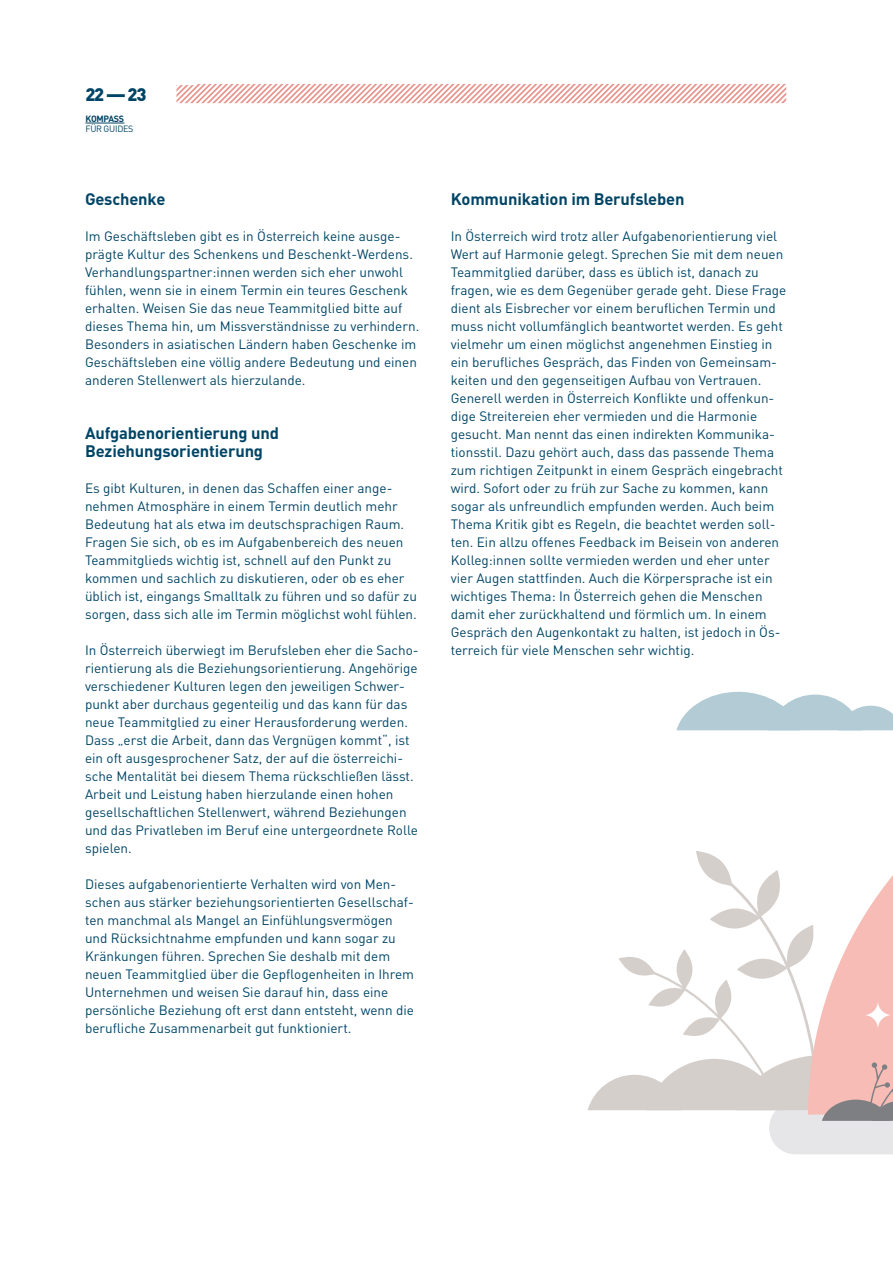
<style>
.page{position:relative;width:893px;height:1263px;background:#fff}
.page>*{position:absolute;margin:0;border:0;box-sizing:border-box;transform-origin:0 0}
.t1{font:900 18px "DIN Pro";color:#004566}
.t2{font:700 16.5px/18px "DIN Pro";letter-spacing:-.01em;color:#004566}
.t3{font:13.5px/18px "DIN Pro";color:#004566}
.t4{font:9px "DIN Pro";letter-spacing:-.03em;color:#004566}
.t5{font:700 9px "DIN Pro";letter-spacing:-.035em;color:#004566}
</style>
<div class="page">
<svg style="left:676px;top:691px;width:217px;height:39px"></svg>
<svg style="left:588px;top:851px;width:305px;height:303px"></svg>
<svg style="left:864px;top:1001px;width:28px;height:28px"></svg>
<hr style="left:85px;top:123px;width:39px;height:1px;background:#004566">
<svg style="left:176px;top:84px;width:610px;height:19px"></svg>
<h1 class="t1" style="left:85px;top:82px;width:63px">22 — 23</h1>
<p class="t5" style="left:85px;top:112px;width:40px">Kompass</p>
<p class="t4" style="left:85px;top:123px;width:50px">für Guides</p>
<p class="t2" style="left:85px;top:189px;width:82px">Geschenke</p>
<p class="t3" style="left:85px;top:226px;width:336px">I m Geschäftsleben gibt es in Österreich keine ausge&shy;prägte Kultur des Schenkens und Beschenkt-Werdens.<br>Verhandlungspartner:innen werden sich eher unwohl fühlen, wenn sie in einem Termin ein teures Geschenk erhalten. Weisen Sie das neue Teammitglied bitte auf dieses Thema hin, um Missverständnisse zu verhindern.<br>Besonders in asiatischen Ländern haben Geschenke im Geschäftsleben eine völlig andere Bedeutung und einen anderen Stellenwert als hierzulande.</p>
<p class="t2" style="left:85px;top:423px;width:195px">Aufgabenorientierung und<br>Beziehungsorientierung</p>
<p class="t3" style="left:85px;top:478px;width:333px">Es gibt Kulturen, in denen das Schaffen einer ange&shy;nehmen Atmosphäre in einem Termin deutlich mehr Bedeutung hat als etwa im deutschsprachigen Raum.<br>Fragen Sie sich, ob es im Aufgabenbereich des neuen Teammitglieds wichtig ist, schnell auf den Punkt zu kommen und sachlich zu diskutieren, oder ob es eher üblich ist, eingangs Smalltalk zu führen und so dafür zu sorgen, dass sich alle im Termin möglichst wohl fühlen.</p>
<p class="t3" style="left:85px;top:640px;width:335px">I n Österreich überwiegt im Berufsleben eher die Sacho&shy;rientierung als die Beziehungsorientierung. Angehörige verschiedener Kulturen legen den jeweiligen Schwer&shy;punkt aber durchaus gegenteilig und das kann für das neue Teammitglied zu einer Herausforderung werden.<br>Dass „erst die Arbeit, dann das Vergnügen kommt“, ist ein oft ausgesprochener Satz, der auf die österreichi&shy;sche Mentalität bei diesem Thema rückschließen lässt.<br>Arbeit und Leistung haben hierzulande einen hohen gesellschaftlichen Stellenwert, während Beziehungen und das Privatleben im Beruf eine untergeordnete Rolle spielen.</p>
<p class="t3" style="left:85px;top:874px;width:331px">Dieses aufgabenorientierte Verhalten wird von Men&shy;schen aus stärker beziehungsorientierten Gesellschaf&shy;ten manchmal als Mangel an Einfühlungsvermögen und Rücksichtnahme empfunden und kann sogar zu Kränkungen führen. Sprechen Sie deshalb mit dem neuen Teammitglied über die Gepflogenheiten in I hrem U nternehmen und weisen Sie darauf hin, dass eine persönliche Beziehung oft erst dann entsteht, wenn die berufliche Zusammenarbeit gut funktioniert.</p>
<p class="t2" style="left:451px;top:189px;width:235px">Kommunikation im Berufsleben</p>
<p class="t3" style="left:451px;top:226px;width:337px">I n Österreich wird trotz aller Aufgabenorientierung viel Wert auf Harmonie gelegt. Sprechen Sie mit dem neuen Teammitglied darüber, dass es üblich ist, danach zu fragen, wie es dem Gegenüber gerade geht. Diese Frage dient als Eisbrecher vor einem beruflichen Termin und muss nicht vollumfänglich beantwortet werden. Es geht vielmehr um einen möglichst angenehmen Einstieg in ein berufliches Gespräch, das Finden von Gemeinsam&shy;keiten und den gegenseitigen Aufbau von Vertrauen.<br>Generell werden in Österreich Konflikte und offenkun&shy;dige Streitereien eher vermieden und die Harmonie gesucht. Man nennt das einen indirekten Kommunika&shy;tionsstil. Dazu gehört auch, dass das passende Thema zum richtigen Zeitpunkt in einem Gespräch eingebracht wird. Sofort oder zu früh zur Sache zu kommen, kann sogar als unfreundlich empfunden werden. Auch beim Thema Kritik gibt es Regeln, die beachtet werden soll&shy;ten. Ein allzu offenes Feedback im Beisein von anderen Kolleg:innen sollte vermieden werden und eher unter vier Augen stattfinden. Auch die Körpersprache ist ein wichtiges Thema: I n Österreich gehen die Menschen damit eher zurückhaltend und förmlich um. I n einem Gespräch den Augenkontakt zu halten, ist jedoch in Ös&shy;terreich für viele Menschen sehr wichtig.</p>
</div>
